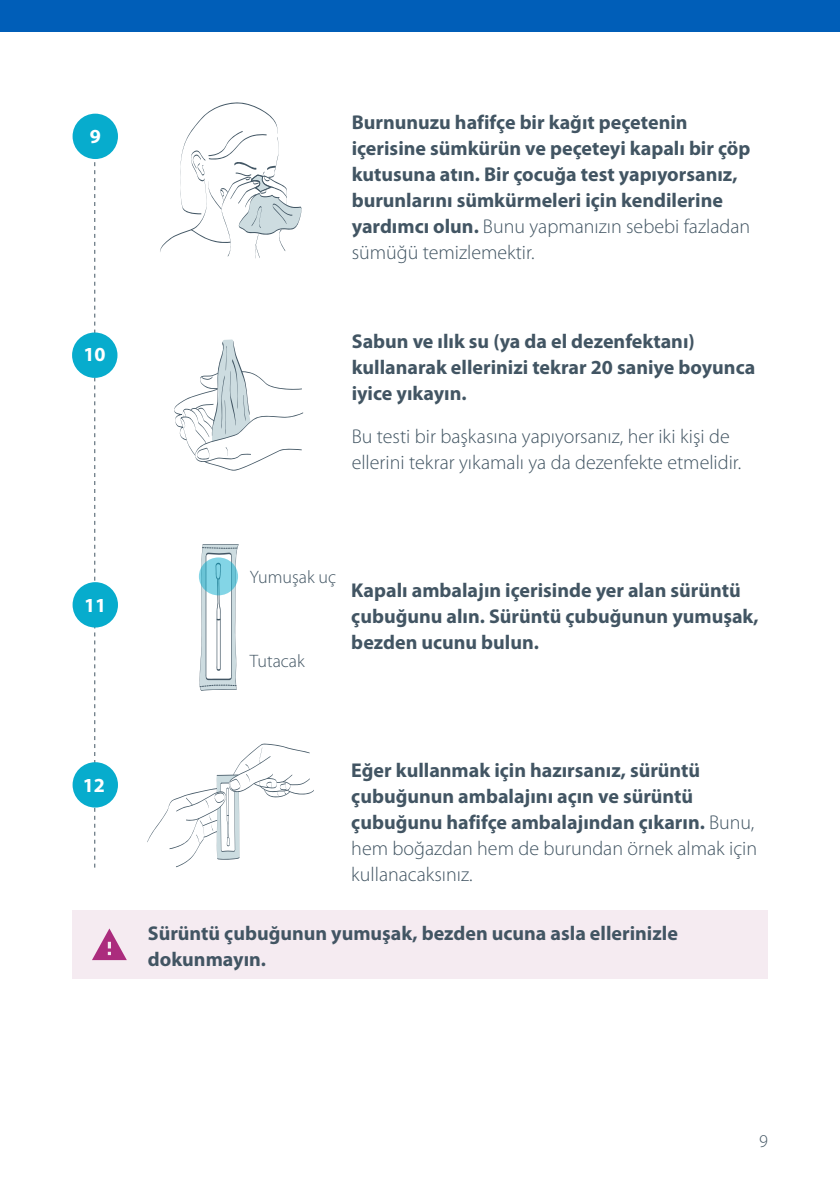
<style>
.page{position:relative;width:840px;height:1191px;background:#fff}
.page>*{position:absolute;margin:0;border:0;box-sizing:border-box;transform-origin:0 0}
.Paragraph_Black__p{font:700 20px/26px "Myriad Pro";color:#425563}
.Paragraph_Black__p-2{font:300 20px/26px "Myriad Pro";color:#425563}
.Paragraph_Bold__p{font:700 20px/26px "Myriad Pro";color:#425563}
.Paragraph_White__p{font:700 20px "Myriad Pro";color:#fff}
.Paragraph_small__p{font:300 18px "Myriad Pro";color:#425563}
.Page_number__p{font:300 18px "Myriad Pro";color:#425563}
.s1{font-weight:300}
</style>
<div class="page">
<svg style="left:94px;top:162px;width:1px;height:705px"></svg>
<div style="left:72px;top:114px;width:46px;height:45px;background:#07accd;border-radius:50%"></div>
<div style="left:72px;top:332px;width:45px;height:46px;background:#07accd;border-radius:50%"></div>
<div style="left:72px;top:582px;width:46px;height:45px;background:#07accd;border-radius:50%"></div>
<div style="left:72px;top:762px;width:46px;height:45px;background:#07accd;border-radius:50%"></div>
<svg style="left:160px;top:102px;width:142px;height:157px"></svg>
<svg style="left:174px;top:339px;width:129px;height:132px"></svg>
<svg style="left:198px;top:544px;width:40px;height:147px"></svg>
<svg style="left:199px;top:557px;width:39px;height:38px"></svg>
<svg style="left:147px;top:743px;width:167px;height:124px"></svg>
<div style="left:72px;top:910px;width:695px;height:68px;background:#f5ebf1"></div>
<svg style="left:92px;top:928px;width:35px;height:32px"></svg>
<div style="left:0;top:0;width:839px;height:31px;background:#005eb8"></div>
<h2 class="Paragraph_White__p" style="left:90px;top:123px;width:13px">9</h2>
<h2 class="Paragraph_White__p" style="left:83px;top:341px;width:24px">10</h2>
<h2 class="Paragraph_White__p" style="left:84px;top:592px;width:24px">11</h2>
<h2 class="Paragraph_White__p" style="left:83px;top:772px;width:24px">12</h2>
<p class="Paragraph_Black__p" style="left:351px;top:108px;width:400px">Burnunuzu hafifçe bir kağıt peçetenin içerisine sümkürün ve peçeteyi kapalı bir çöp kutusuna atın. Bir çocuğa test yapıyorsanız, burunlarını sümkürmeleri için kendilerine yardımcı olun. <span class="s1">Bunu yapmanızın sebebi fazladan sümüğü temizlemektir.</span></p>
<p class="Paragraph_Black__p" style="left:351px;top:327px;width:405px">Sabun ve ılık su (ya da el dezenfektanı) kullanarak ellerinizi tekrar 20 saniye boyunca iyice yıkayın.</p>
<p class="Paragraph_Black__p-2" style="left:351px;top:424px;width:391px">Bu testi bir başkasına yapıyorsanız, her iki kişi de ellerini tekrar yıkamalı ya da dezenfekte etmelidir.</p>
<p class="Paragraph_small__p" style="left:250px;top:567px;width:88px">Yumuşak uç</p>
<p class="Paragraph_small__p" style="left:250px;top:651px;width:56px">Tutacak</p>
<p class="Paragraph_Black__p" style="left:351px;top:577px;width:409px">Kapalı ambalajın içerisinde yer alan sürüntü çubuğunu alın. Sürüntü çubuğunun yumuşak, bezden ucunu bulun.</p>
<p class="Paragraph_Black__p" style="left:351px;top:757px;width:407px">Eğer kullanmak için hazırsanız, sürüntü çubuğunun ambalajını açın ve sürüntü çubuğunu hafifçe ambalajından çıkarın. <span class="s1">Bunu, hem boğazdan hem de burundan örnek almak için kullanacaksınız.</span></p>
<h3 class="Paragraph_Bold__p" style="left:148px;top:919px;width:531px">Sürüntü çubuğunun yumuşak, bezden ucuna asla ellerinizle dokunmayın.</h3>
<p class="Page_number__p" style="left:758px;top:1130px;width:10px">9</p>
</div>
